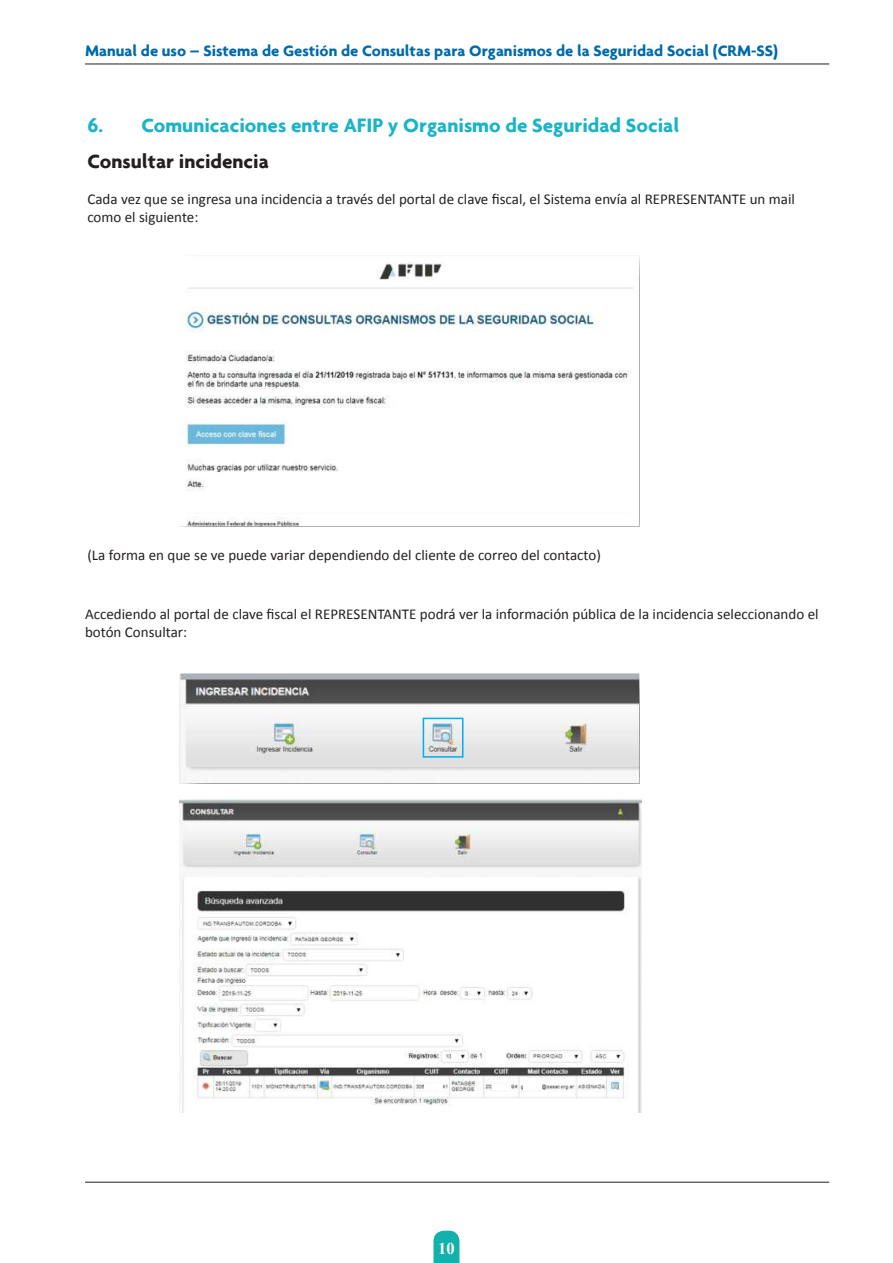
<style>
.page{position:relative;width:893px;height:1263px;background:#fff}
.page>*{position:absolute;margin:0;border:0;box-sizing:border-box;transform-origin:0 0}
.t1{font:700 21px "Agenda";color:#1bb4c6}
.t2{font:700 21px "Agenda";color:#231f20}
.t3{font:700 16.5px "Agenda";color:#006aa8}
.t4{font:700 16.5px "Times New Roman";color:#fff}
.t5{font:15px/18px "Calibri";color:#231f20}
</style>
<div class="page">
<hr style="left:85px;top:1182px;width:744px;height:1px;background:#231f20">
<hr style="left:85px;top:64px;width:744px;height:1px;background:#231f20">
<svg style="left:433px;top:1231px;width:26px;height:32px"></svg>
<img style="left:180px;top:256px;width:460px;height:271px">
<img style="left:180px;top:673px;width:460px;height:110px">
<div style="left:423px;top:718px;width:40px;height:40px;border:2px solid #00aeef"></div>
<img style="left:180px;top:799px;width:461px;height:314px">
<div style="left:492px;top:1084px;width:19px;height:6px;background:#fff"></div>
<div style="left:424px;top:1084px;width:19px;height:6px;background:#fff"></div>
<div style="left:523px;top:1084px;width:18px;height:6px;background:#fff"></div>
<p class="t3" style="left:85px;top:40px;width:694px">Manual de uso – Sistema de Gestión de Consultas para Organismos de la Seguridad Social (CRM-SS)</p>
<h1 class="t1" style="left:87px;top:112px;width:593px">6. Comunicaciones entre AFIP y Organismo de Seguridad Social</h1>
<h1 class="t2" style="left:87px;top:148px;width:183px">Consultar incidencia</h1>
<p class="t5" style="left:87px;top:189px;width:709px">Cada vez que se ingresa una incidencia a través del portal de clave fiscal, el Sistema envía al REPRESENTANTE un mail como el siguiente:</p>
<p class="t5" style="left:87px;top:545px;width:515px">(La forma en que se ve puede variar dependiendo del cliente de correo del contacto)</p>
<p class="t5" style="left:85px;top:605px;width:735px">Accediendo al portal de clave fiscal el REPRESENTANTE podrá ver la información pública de la incidencia seleccionando el botón Consultar:</p>
<p class="t4" style="left:438px;top:1236px;width:18px">10</p>
</div>
